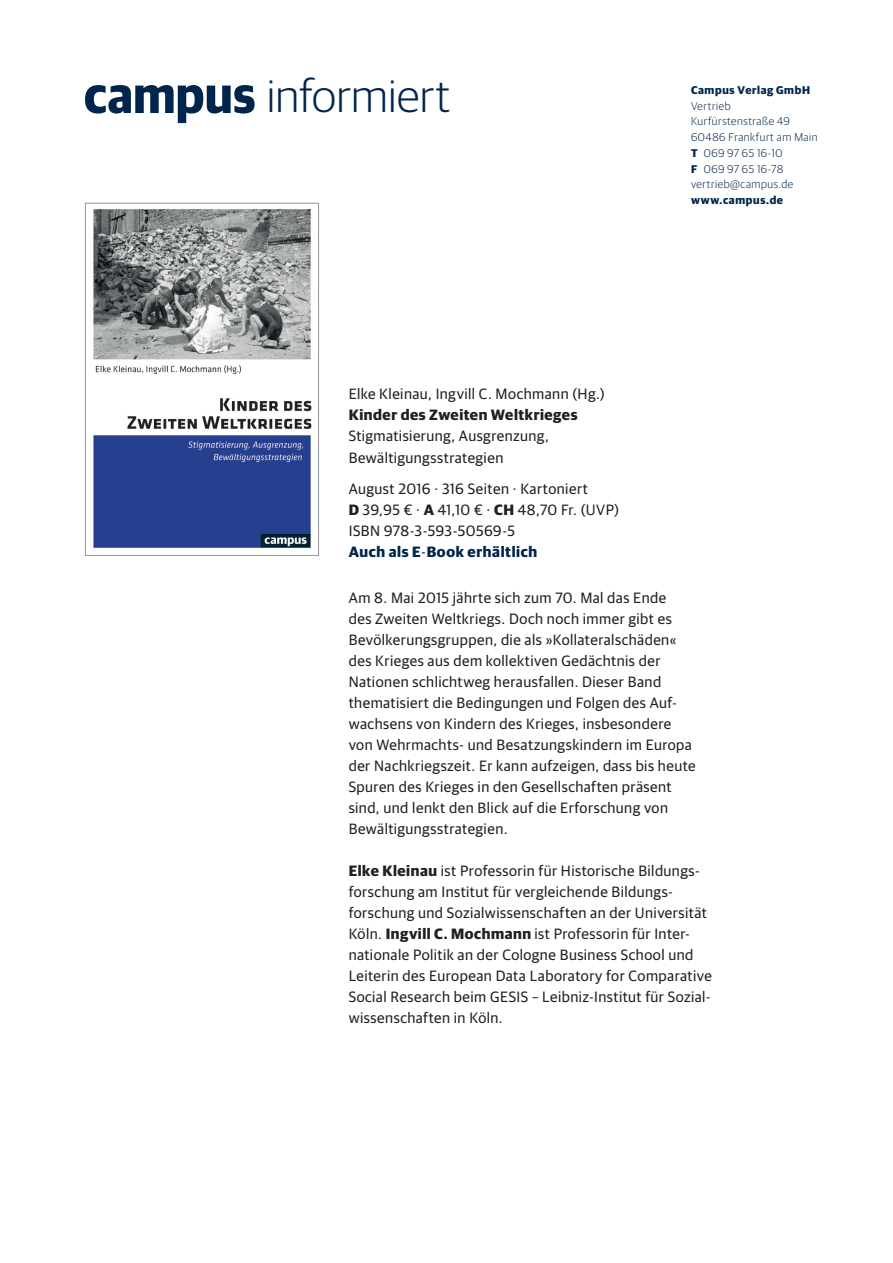
<style>
.page{position:relative;width:893px;height:1263px;background:#fff}
.page>*{position:absolute;margin:0;border:0;box-sizing:border-box;transform-origin:0 0}
.t1{font:300 46.5px "Guardian Sans";letter-spacing:.005em;color:#00254c}
.t2{font:15px/21px "Guardian Sans";letter-spacing:.03em;color:#231f20}
.t3{font:700 15px "Guardian Sans";letter-spacing:.035em;color:#231f20}
.t4{font:300 11.25px/15.8px "Guardian Sans";letter-spacing:.045em;color:#00254c}
.t5{font:700 11.25px "Guardian Sans";letter-spacing:.06em;color:#00254c}
.s1{font-weight:700}
.s2{font-weight:700;color:#00254c}
.s3{color:#00254c}
</style>
<div class="page">
<img style="left:93px;top:209px;width:219px;height:339px">
<div style="left:85px;top:203px;width:234px;height:353px;border:1px solid #939598"></div>
<svg style="left:85px;top:85px;width:170px;height:38px"></svg>
<h1 class="t1" style="left:267px;top:64px;width:185px">informiert</h1>
<p class="t2" style="left:349px;top:383px;width:257px">Elke Kleinau, Ingvill C. Mochmann (Hg.)</p>
<p class="t3" style="left:349px;top:404px;width:230px">Kinder des Zweiten Weltkrieges</p>
<p class="t2" style="left:349px;top:425px;width:202px">Stigmatisierung, Ausgrenzung,<br>Bewältigungsstrategien</p>
<p class="t2" style="left:349px;top:477px;width:272px">August 2016 · 316 Seiten · Kartoniert<br><span class="s1">D</span> 39,95 € · <span class="s1">A</span> 41,10 € · <span class="s1">CH</span> 48,70 Fr. (UVP)<br>ISBN 978-3-593-50569-5<br><span class="s2">Auch als E</span><span class="s3">-</span><span class="s2">Book erhältlich</span></p>
<p class="t5" style="left:691px;top:82px;width:121px">Campus Verlag GmbH</p>
<p class="t4" style="left:691px;top:97px;width:128px">Vertrieb<br>Kurfürstenstraße 49<br>60486 Frankfurt am Main<br><span class="s1">T</span> 069 97 65 16-10<br><span class="s1">F</span> 069 97 65 16-78 vertrieb@campus.de</p>
<p class="t5" style="left:691px;top:192px;width:94px">www.campus.de</p>
<p class="t2" style="left:349px;top:586px;width:348px">Am 8. Mai 2015 jährte sich zum 70. Mal das Ende<br>des Zweiten Weltkriegs. Doch noch immer gibt es Bevölkerungsgruppen, die als »Kollateralschäden« des Krieges aus dem kollektiven Gedächtnis der Nationen schlichtweg herausfallen. Dieser Band thematisiert die Bedingungen und Folgen des Auf&shy;wachsens von Kindern des Krieges, insbesondere von Wehrmachts- und Besatzungskindern im Europa der Nachkriegszeit. Er kann aufzeigen, dass bis heute Spuren des Krieges in den Gesellschaften präsent sind, und lenkt den Blick auf die Erforschung von Bewältigungsstrategien.</p>
<p class="t2" style="left:349px;top:859px;width:365px"><span class="s1">Elke Kleinau</span> ist Professorin für Historische Bildungs&shy;forschung am Institut für vergleichende Bildungs&shy;forschung und Sozialwissenschaften an der Universität Köln. <span class="s1">Ingvill C. Mochmann</span> ist Professorin für Inter&shy;nationale Politik an der Cologne Business School und Leiterin des European Data Laboratory for Comparative Social Research beim GESIS – Leibniz-Institut für Sozial&shy;wissenschaften in Köln.</p>
</div>
